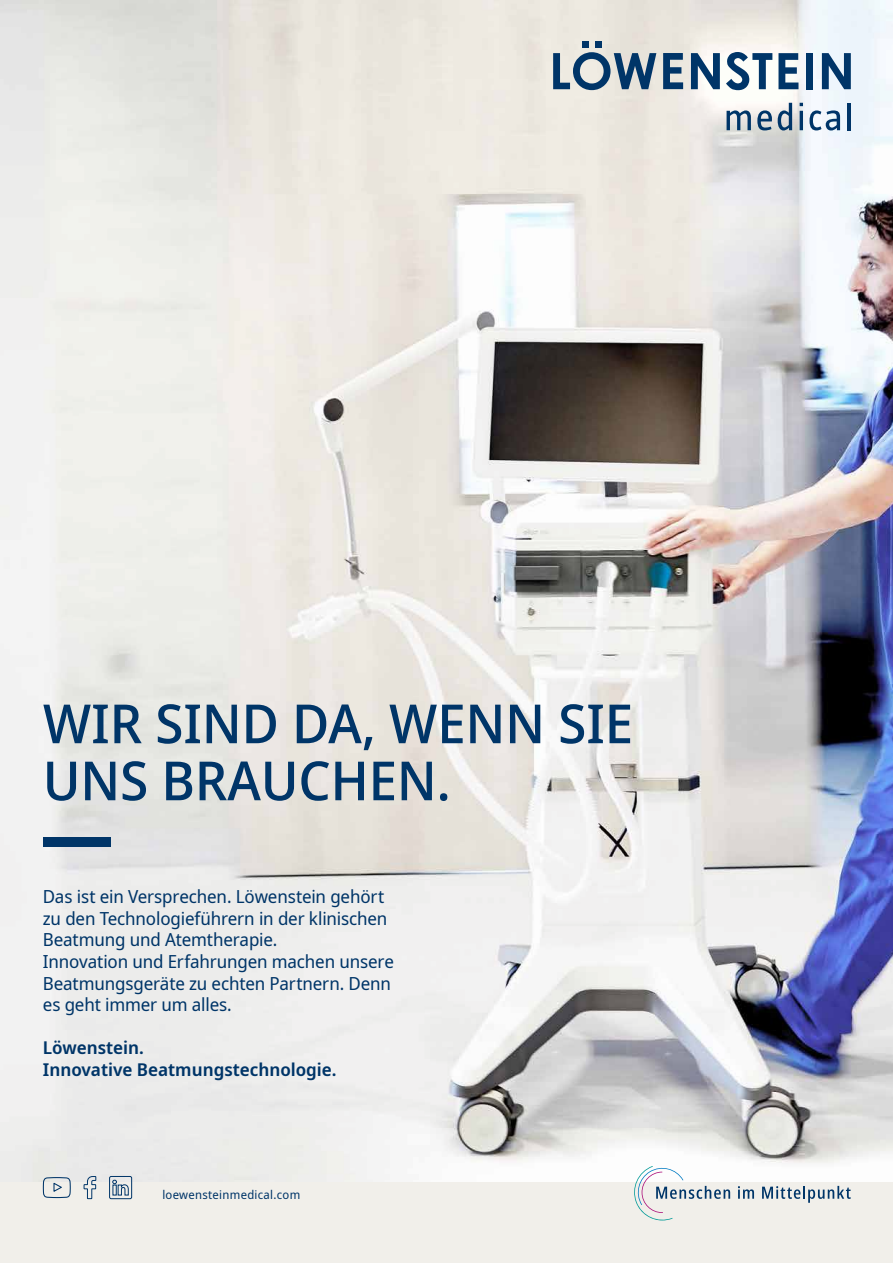
<style>
.page{position:relative;width:893px;height:1263px;background:#f1efea}
.page>*{position:absolute;margin:0;border:0;box-sizing:border-box;transform-origin:0 0}
.t1{font:500 54px/57px "Noto Sans Display";color:#003568}
.t2{font:18px/21.6px "Noto Sans Display";letter-spacing:-.01em;color:#003568}
.t3{font:600 18px/21.6px "Noto Sans Display";color:#003568}
.t4{font:12px "Noto Sans Display";letter-spacing:.025em;color:#003568}
</style>
<div class="page">
<img style="left:0;top:0;width:893px;height:1181px">
<svg style="left:822px;top:53px;width:29px;height:36px"></svg>
<div style="left:806px;top:53px;width:7px;height:36px;background:#003568"></div>
<svg style="left:691px;top:53px;width:29px;height:36px"></svg>
<svg style="left:553px;top:42px;width:103px;height:48px"></svg>
<svg style="left:663px;top:53px;width:20px;height:36px"></svg>
<svg style="left:778px;top:53px;width:20px;height:36px"></svg>
<svg style="left:726px;top:52px;width:46px;height:38px"></svg>
<svg style="left:757px;top:110px;width:15px;height:20px"></svg>
<hr style="left:800px;top:111px;width:3px;height:19px;background:#003568">
<svg style="left:778px;top:103px;width:14px;height:28px"></svg>
<hr style="left:847px;top:103px;width:4px;height:27px;background:#003568">
<svg style="left:727px;top:110px;width:24px;height:20px"></svg>
<svg style="left:809px;top:110px;width:31px;height:21px"></svg>
<div style="left:43px;top:837px;width:68px;height:10px;background:#003568"></div>
<svg style="left:109px;top:1175px;width:24px;height:25px"></svg>
<svg style="left:83px;top:1175px;width:14px;height:24px"></svg>
<svg style="left:42px;top:1176px;width:29px;height:23px"></svg>
<svg style="left:634px;top:1165px;width:96px;height:56px"></svg>
<svg style="left:738px;top:1186px;width:16px;height:13px"></svg>
<svg style="left:762px;top:1186px;width:89px;height:17px"></svg>
<h1 class="t1" style="left:43px;top:696px;width:592px">WIR SIND DA, WENN SIE<br>UNS BRAUCHEN.</h1>
<p class="t2" style="left:43px;top:886px;width:353px">Das ist ein Versprechen. Löwenstein gehört zu den Technologieführern in der klinischen Beatmung und Atemtherapie.<br>Innovation und Erfahrungen machen unsere Beatmungsgeräte zu echten Partnern. Denn es geht immer um alles.</p>
<p class="t3" style="left:43px;top:1037px;width:295px">Löwenstein.<br>Innovative Beatmungstechnologie.</p>
<p class="t4" style="left:162px;top:1186px;width:139px">loewensteinmedical.com</p>
</div>
